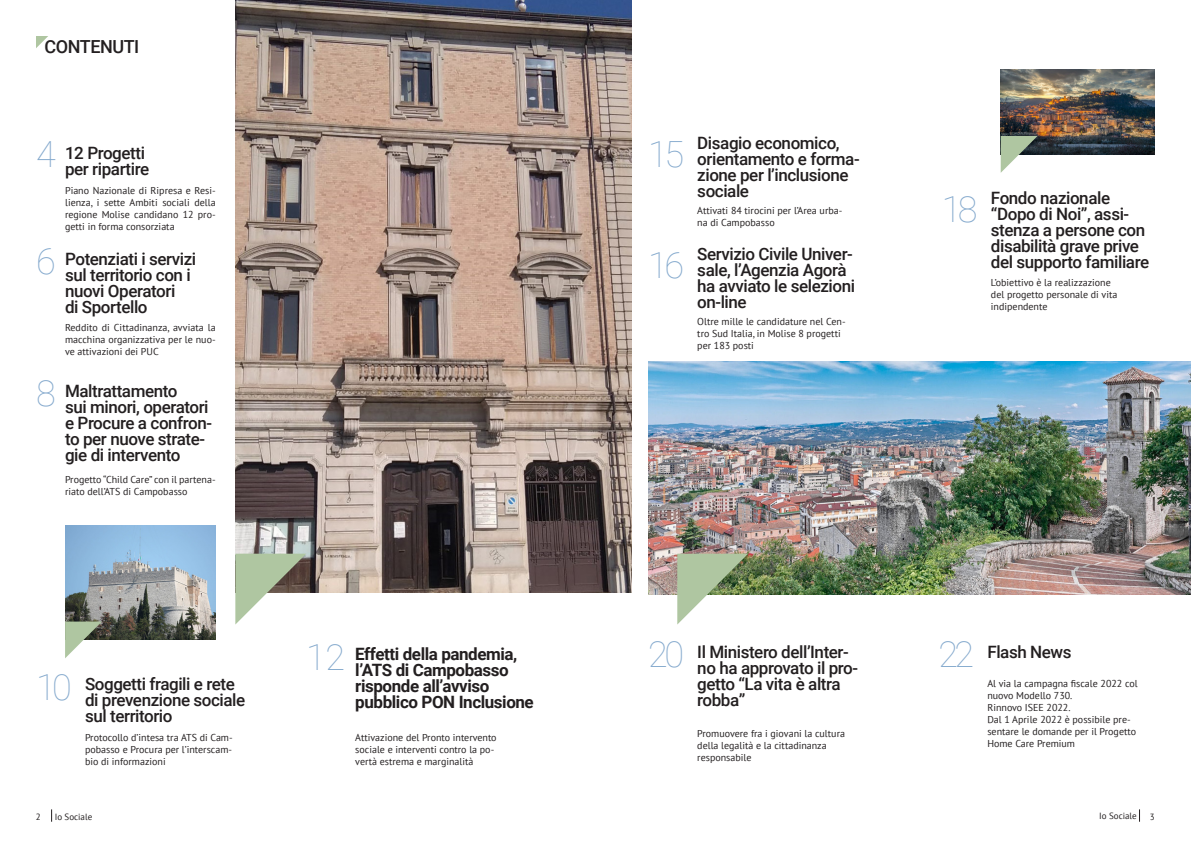
<style>
.page{position:relative;width:1191px;height:842px;background:#fff}
.page>*{position:absolute;margin:0;border:0;box-sizing:border-box;transform-origin:0 0}
.number{font:100 36px "Roboto";letter-spacing:-.1em;color:#84a9cd}
.TITLE_1{font:500 18px "Roboto";letter-spacing:-.025em;color:#231f20}
.TITLE_1-2{font:500 17px/16px "Roboto";letter-spacing:-.025em;color:#231f20}
.TITLE_3{font:700 17px "Roboto";letter-spacing:-.025em;color:#231f20}
.body_text{font:10px/12px "PT Sans";color:#231f20}
.t1{font:9px "PT Sans";color:#231f20}
</style>
<div class="page">
<svg style="left:51px;top:809px;width:1px;height:13px"></svg>
<svg style="left:1139px;top:809px;width:1px;height:13px"></svg>
<img style="left:235px;top:0;width:396px;height:593px">
<img style="left:648px;top:362px;width:543px;height:233px">
<img style="left:1000px;top:69px;width:155px;height:85px">
<img style="left:65px;top:525px;width:151px;height:115px">
<svg style="left:235px;top:554px;width:71px;height:70px"></svg>
<svg style="left:677px;top:554px;width:71px;height:70px"></svg>
<svg style="left:1000px;top:136px;width:37px;height:37px"></svg>
<svg style="left:65px;top:621px;width:37px;height:37px"></svg>
<svg style="left:36px;top:36px;width:12px;height:12px"></svg>
<p class="TITLE_1" style="left:45px;top:34px;width:96px">CONTENUTI</p>
<p class="number" style="left:36px;top:129px;width:21px">4</p>
<p class="number" style="left:648px;top:129px;width:37px">15</p>
<p class="TITLE_1-2" style="left:65px;top:144px;width:81px">12 Progetti</p>
<p class="TITLE_1-2" style="left:65px;top:160px;width:86px">per ripartire</p>
<p class="number" style="left:36px;top:236px;width:21px">6</p>
<p class="number" style="left:36px;top:367px;width:21px">8</p>
<p class="body_text" style="left:65px;top:185px;width:152px;text-align:justify">Piano Nazionale di Ripresa e Resi&shy;lienza, i sette Ambiti sociali della regione Molise candidano 12 pro&shy;getti in forma consorziata</p>
<p class="TITLE_1-2" style="left:65px;top:251px;width:133px">Potenziati i servizi sul territorio con i nuovi Operatori</p>
<p class="TITLE_1-2" style="left:65px;top:299px;width:84px">di Sportello</p>
<p class="body_text" style="left:65px;top:321px;width:152px;text-align:justify">Reddito di Cittadinanza, avviata la macchina organizzativa per le nuo&shy;ve attivazioni dei PUC</p>
<p class="TITLE_1-2" style="left:65px;top:382px;width:114px">Maltrattamento</p>
<p class="TITLE_1-2" style="left:65px;top:398px;width:148px">sui minori, operatori e Procure a confron&shy;to per nuove strate&shy;gie di intervento</p>
<p class="body_text" style="left:65px;top:473px;width:152px">Progetto “Child Care” con il partena&shy;riato dell’ATS di Campobasso</p>
<p class="number" style="left:648px;top:240px;width:37px">16</p>
<p class="TITLE_1-2" style="left:697px;top:134px;width:164px">Disagio economico, orientamento e forma&shy;zione per l’inclusione sociale</p>
<p class="body_text" style="left:697px;top:205px;width:146px">Attivati 84 tirocini per l’Area urba&shy;na di Campobasso</p>
<p class="TITLE_1-2" style="left:697px;top:245px;width:159px">Servizio Civile Univer&shy;sale, l’Agenzia Agorà ha avviato le selezioni on-line</p>
<p class="body_text" style="left:697px;top:316px;width:150px">Oltre mille le candidature nel Cen&shy;tro Sud Italia, in Molise 8 progetti per 183 posti</p>
<p class="number" style="left:942px;top:184px;width:37px">18</p>
<p class="TITLE_1-2" style="left:991px;top:189px;width:160px">Fondo nazionale “Dopo di Noi”, assi&shy;stenza a persone con disabilità grave prive del supporto familiare</p>
<p class="body_text" style="left:991px;top:276px;width:121px">L’obiettivo è la realizzazione</p>
<p class="body_text" style="left:991px;top:288px;width:128px">del progetto personale di vita indipendente</p>
<p class="number" style="left:36px;top:661px;width:37px">10</p>
<p class="TITLE_1-2" style="left:85px;top:676px;width:162px">Soggetti fragili e rete di prevenzione sociale sul territorio</p>
<p class="number" style="left:306px;top:631px;width:41px">12</p>
<p class="TITLE_3" style="left:355px;top:642px;width:164px">Effetti della pandemia,</p>
<p class="TITLE_3" style="left:355px;top:658px;width:155px">l’ATS di Campobasso</p>
<p class="TITLE_3" style="left:355px;top:674px;width:136px">risponde all’avviso</p>
<p class="TITLE_3" style="left:355px;top:690px;width:180px">pubblico PON Inclusione</p>
<p class="body_text" style="left:85px;top:731px;width:149px;text-align:justify">Protocollo d’intesa tra ATS di Cam&shy;pobasso e Procura per l’interscam&shy;bio di informazioni</p>
<p class="body_text" style="left:355px;top:731px;width:143px">Attivazione del Pronto intervento sociale e interventi contro la po&shy;vertà estrema e marginalità</p>
<p class="number" style="left:648px;top:628px;width:37px">20</p>
<p class="number" style="left:938px;top:628px;width:37px">22</p>
<p class="TITLE_1-2" style="left:697px;top:643px;width:162px">Il Ministero dell’Inter&shy;no ha approvato il pro&shy;getto “La vita è altra robba”</p>
<p class="TITLE_1-2" style="left:987px;top:643px;width:86px">Flash News</p>
<p class="body_text" style="left:987px;top:677px;width:152px">Al via la campagna fiscale 2022 col nuovo Modello 730.</p>
<p class="body_text" style="left:987px;top:701px;width:85px">Rinnovo ISEE 2022.</p>
<p class="body_text" style="left:987px;top:713px;width:150px">Dal 1 Aprile 2022 è possibile pre&shy;sentare le domande per il Progetto<br>Home Care Premium</p>
<p class="body_text" style="left:697px;top:727px;width:149px">Promuovere fra i giovani la cultura della legalità e la cittadinanza responsabile</p>
<p class="t1" style="left:36px;top:811px;width:6px">2</p>
<p class="t1" style="left:55px;top:811px;width:39px">Io Sociale</p>
<p class="t1" style="left:1099px;top:810px;width:39px">Io Sociale</p>
<p class="t1" style="left:1150px;top:811px;width:6px">3</p>
</div>
